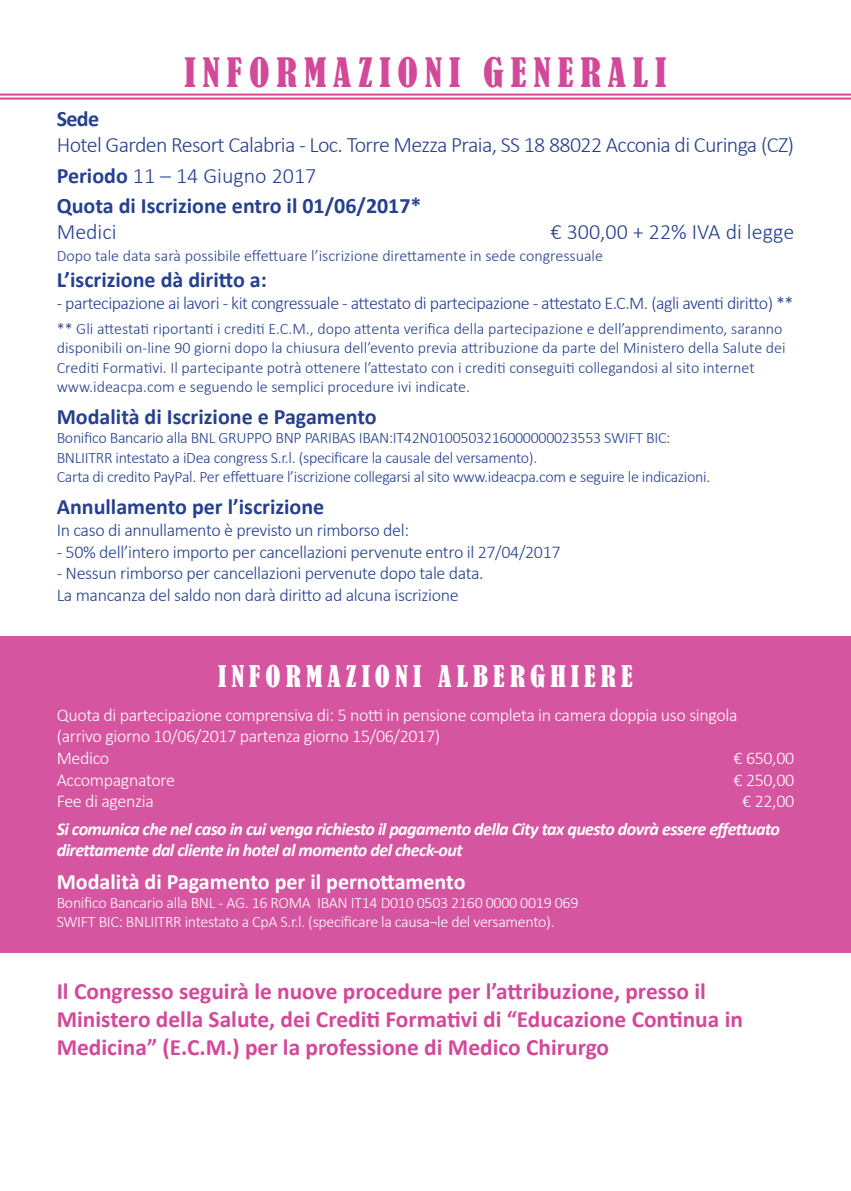
<style>
.page{position:relative;width:851px;height:1191px;background:#fff}
.page>*{position:absolute;margin:0;border:0;box-sizing:border-box;transform-origin:0 0}
.t1{font:condensed 38px "Bernard";letter-spacing:.18em;color:#d3499a}
.t2{font:condensed 28px "Bernard";letter-spacing:.18em;color:#fff}
.t3{font:700 23.4px/28px "Calibri";color:#d3499a}
.t4{font:300 22px/30.4px "Calibri";letter-spacing:-.03em;color:#25408f}
.t5{font:700 22px "Calibri";color:#25408f}
.t6{font:700 22px "Calibri";color:#fff}
.t7{font:300 22px "Calibri";color:#25408f}
.t8{font:300 18px/21.6px "Calibri";letter-spacing:-.02em;color:#25408f}
.t9{font:300 18px/21.6px "Calibri";letter-spacing:-.02em;color:#fff}
.t10{font:italic 700 18px/21.6px "Calibri";letter-spacing:-.03em;color:#fff}
.t11{font:300 16px/19.2px "Calibri";letter-spacing:-.005em;color:#25408f}
.t12{font:300 16px/19.2px "Calibri";letter-spacing:-.02em;color:#fff}
.s1{font-weight:700}
</style>
<div class="page">
<hr style="left:0;top:94px;width:850px;height:2px;background:#d3499a">
<hr style="left:0;top:98px;width:850px;height:2px;background:#d3499a">
<div style="left:0;top:636px;width:850px;height:316px;background:#d655a1"></div>
<h1 class="t1" style="left:185px;top:51px;width:483px">INFORMAZIONI GENERALI</h1>
<h3 class="t5" style="left:57px;top:104px;width:44px">Sede</h3>
<h3 class="t4" style="left:57px;top:129px;width:738px">Hotel Garden Resort Calabria - Loc. Torre Mezza Praia, SS 18 88022 Acconia di Curinga (CZ)<br><span class="s1">Periodo</span> 11 – 14 Giugno 2017<br><span class="s1">Quota di Iscrizione entro il 01/06/2017*</span></h3>
<h3 class="t4" style="left:57px;top:216px;width:61px">Medici</h3>
<h3 class="t7" style="left:550px;top:218px;width:245px">€ 300,00 + 22% IVA di legge</h3>
<p class="t11" style="left:57px;top:245px;width:547px">Dopo tale data sarà possibile effettuare l’iscrizione direttamente in sede congressuale</p>
<h3 class="t5" style="left:57px;top:266px;width:211px">L’iscrizione dà diritto a:</h3>
<p class="t8" style="left:57px;top:291px;width:738px">- partecipazione ai lavori - kit congressuale - attestato di partecipazione - attestato E.C.M. (agli aventi diritto) **</p>
<p class="t11" style="left:57px;top:318px;width:730px">** Gli attestati riportanti i crediti E.C.M., dopo attenta verifica della partecipazione e dell’apprendimento, saranno disponibili on-line 90 giorni dopo la chiusura dell’evento previa attribuzione da parte del Ministero della Salute dei Crediti Formativi. Il partecipante potrà ottenere l’attestato con i crediti conseguiti collegandosi al sito internet www.ideacpa.com e seguendo le semplici procedure ivi indicate.</p>
<h3 class="t5" style="left:57px;top:403px;width:321px">Modalità di Iscrizione e Pagamento</h3>
<p class="t11" style="left:57px;top:428px;width:655px">Bonifico Bancario alla BNL GRUPPO BNP PARIBAS IBAN:IT42N0100503216000000023553 SWIFT BIC:<br>BNLIITRR intestato a iDea congress S.r.l. (specificare la causale del versamento).<br>Carta di credito PayPal. Per effettuare l’iscrizione collegarsi al sito www.ideacpa.com e seguire le indicazioni.</p>
<h3 class="t5" style="left:57px;top:493px;width:269px">Annullamento per l’iscrizione</h3>
<p class="t8" style="left:57px;top:518px;width:354px">In caso di annullamento è previsto un rimborso del:</p>
<p class="t8" style="left:57px;top:540px;width:505px">- 50% dell’intero importo per cancellazioni pervenute entro il 27/04/2017</p>
<p class="t8" style="left:57px;top:561px;width:428px">- Nessun rimborso per cancellazioni pervenute dopo tale data.<br>La mancanza del saldo non darà diritto ad alcuna iscrizione</p>
<h2 class="t2" style="left:218px;top:660px;width:416px">INFORMAZIONI ALBERGHIERE</h2>
<p class="t9" style="left:57px;top:703px;width:682px">Quota di partecipazione comprensiva di: 5 notti in pensione completa in camera doppia uso singola (arrivo giorno 10/06/2017 partenza giorno 15/06/2017)<br>Medico</p>
<p class="t9" style="left:733px;top:746px;width:62px">€ 650,00</p>
<p class="t9" style="left:57px;top:768px;width:120px">Accompagnatore</p>
<p class="t9" style="left:733px;top:768px;width:62px">€ 250,00</p>
<p class="t9" style="left:57px;top:789px;width:99px">Fee di agenzia</p>
<p class="t9" style="left:742px;top:789px;width:53px">€ 22,00</p>
<p class="t10" style="left:57px;top:818px;width:724px">Si comunica che nel caso in cui venga richiesto il pagamento della City tax questo dovrà essere effettuato direttamente dal cliente in hotel al momento del check-out</p>
<h3 class="t6" style="left:57px;top:867px;width:410px">Modalità di Pagamento per il pernottamento</h3>
<p class="t12" style="left:57px;top:892px;width:523px">Bonifico Bancario alla BNL - AG. 16 ROMA IBAN IT14 D010 0503 2160 0000 0019 069<br>SWIFT BIC: BNLIITRR intestato a CpA S.r.l. (specificare la causa¬le del versamento).</p>
<h3 class="t3" style="left:57px;top:976px;width:687px">Il Congresso seguirà le nuove procedure per l’attribuzione, presso il<br>Ministero della Salute, dei Crediti Formativi di “Educazione Continua in<br>Medicina” (E.C.M.) per la professione di Medico Chirurgo</h3>
</div>
